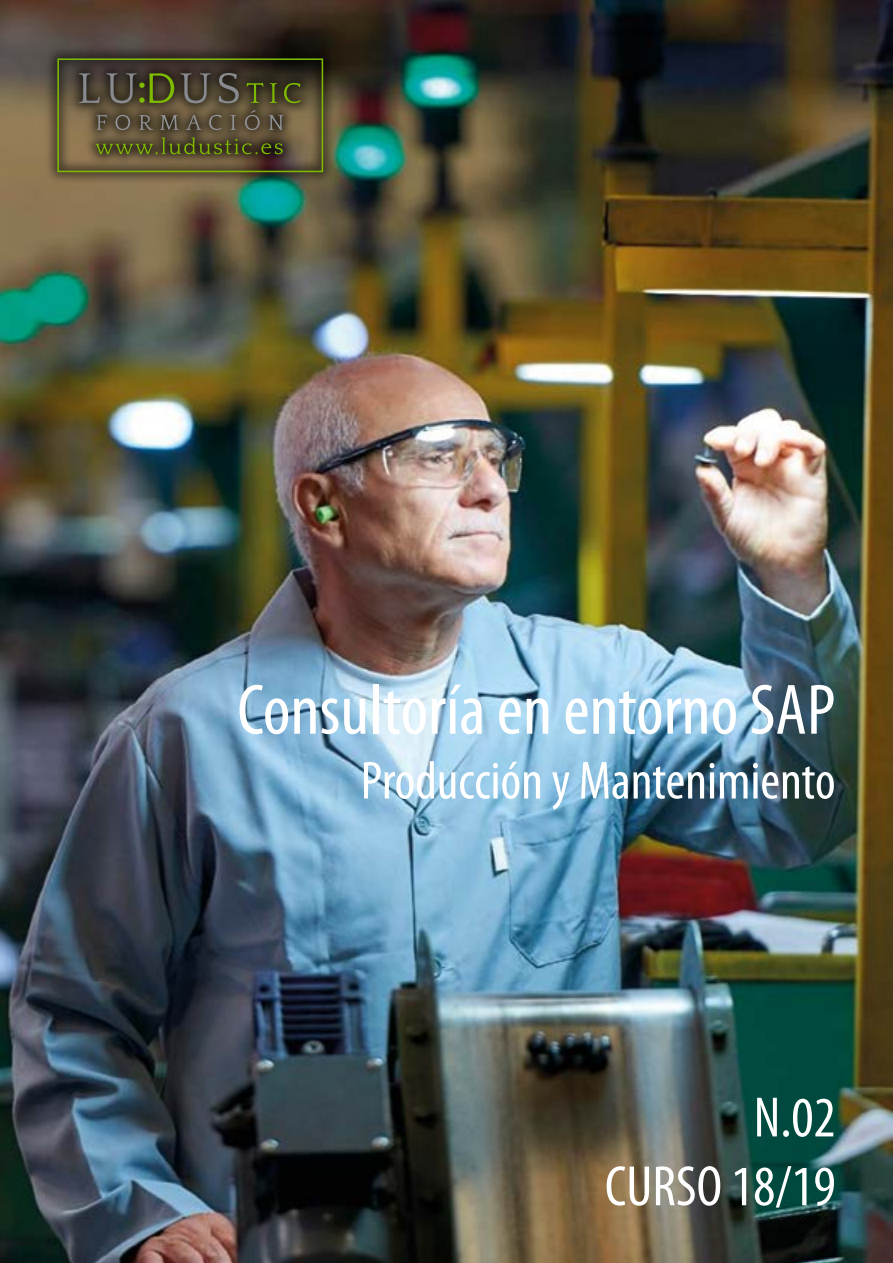
<style>
.page{position:relative;width:893px;height:1263px;background:#fff}
.page>*{position:absolute;margin:0;border:0;box-sizing:border-box;transform-origin:0 0}
.t1{font:condensed 72px "Myriad Pro";color:#fff}
.t2{font:condensed 57.3px/68.8px "Myriad Pro";color:#fff;text-align:right}
.t3{font:condensed 54px "Myriad Pro";color:#fff}
</style>
<div class="page">
<img style="left:0;top:0;width:893px;height:1263px">
<div style="left:45px;top:46px;width:291px;height:139px;background:#000;opacity:.66"></div>
<div style="left:57px;top:58px;width:266px;height:114px;border:2px solid #7ebb00"></div>
<svg style="left:95px;top:137px;width:188px;height:17px;background:#525223"></svg>
<svg style="left:96px;top:115px;width:11px;height:15px"></svg>
<svg style="left:115px;top:115px;width:15px;height:15px"></svg>
<svg style="left:139px;top:115px;width:14px;height:15px"></svg>
<svg style="left:160px;top:115px;width:19px;height:15px"></svg>
<svg style="left:186px;top:115px;width:16px;height:15px"></svg>
<svg style="left:209px;top:115px;width:13px;height:15px"></svg>
<svg style="left:230px;top:115px;width:6px;height:15px"></svg>
<svg style="left:245px;top:110px;width:15px;height:20px"></svg>
<svg style="left:269px;top:115px;width:14px;height:15px"></svg>
<svg style="left:79px;top:73px;width:21px;height:30px"></svg>
<svg style="left:180px;top:73px;width:31px;height:30px"></svg>
<svg style="left:219px;top:73px;width:20px;height:30px"></svg>
<svg style="left:247px;top:83px;width:16px;height:20px"></svg>
<svg style="left:270px;top:83px;width:7px;height:20px"></svg>
<svg style="left:284px;top:83px;width:17px;height:20px"></svg>
<svg style="left:106px;top:73px;width:68px;height:30px;background:#4d4f2b"></svg>
<h1 class="t1" style="left:237px;top:666px;width:600px">Consultoría en entorno SAP</h1>
<p class="t3" style="left:361px;top:748px;width:476px">Producción y Mantenimiento</p>
<p class="t2" style="left:605px;top:1082px;width:232px">N.02<br>CURSO 18/19</p>
</div>
